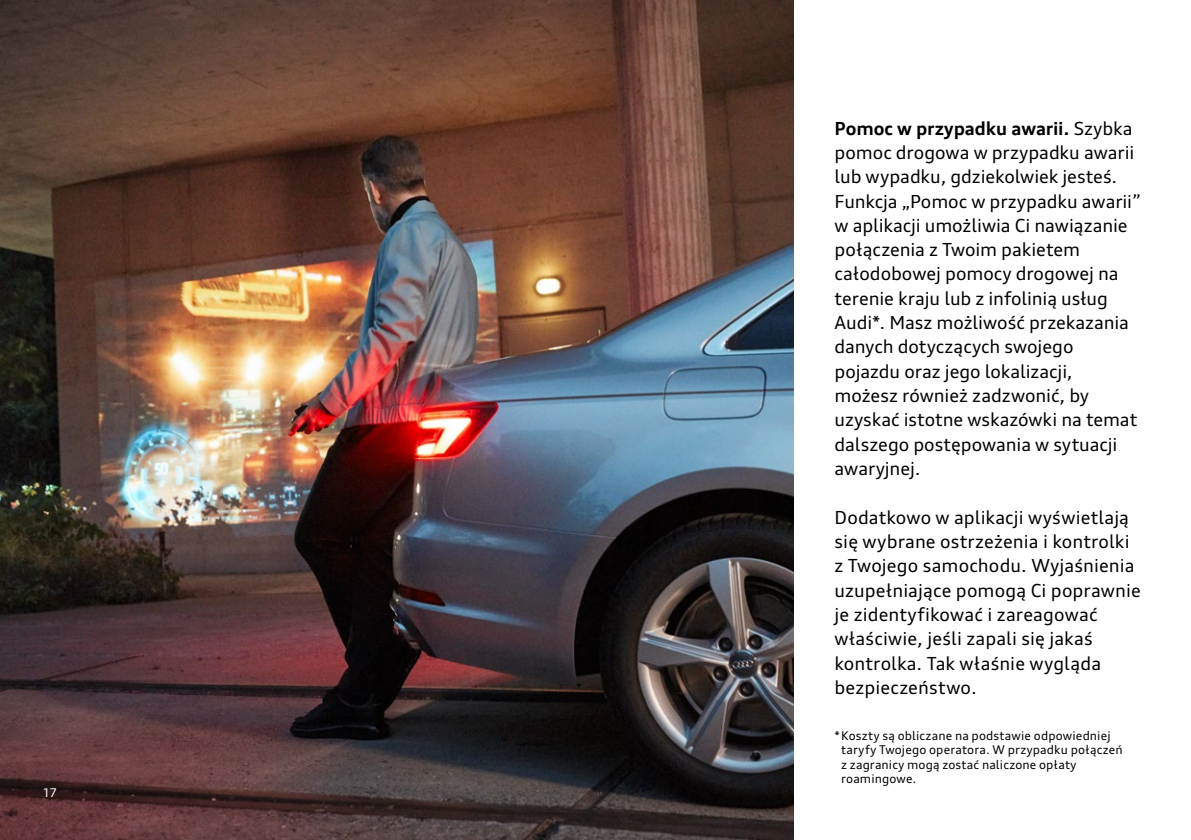
<style>
.page{position:relative;width:1191px;height:840px;background:#fff}
.page>*{position:absolute;margin:0;border:0;box-sizing:border-box;transform-origin:0 0}
.t1{font:18px/24.4px "Audi Type";color:#000}
.t2{font:12px/14.4px "Audi Type";letter-spacing:.015em;color:#000}
.t3{font:12px "Audi Type";color:#fff}
.s1{font-weight:700}
</style>
<div class="page">
<img style="left:0;top:0;width:794px;height:839px">
<p class="t3" style="left:43px;top:785px;width:16px">17</p>
<p class="t1" style="left:834px;top:116px;width:308px"><span class="s1">Pomoc w przypadku awarii.</span> Szybka pomoc drogowa w przypadku awarii lub wypadku, gdziekolwiek jesteś.<br>Funkcja „Pomoc w przypadku awarii” w aplikacji umożliwia Ci nawiązanie połączenia z Twoim pakietem całodobowej pomocy drogowej na terenie kraju lub z infolinią usług<br>Audi*. Masz możliwość przekazania danych dotyczących swojego pojazdu oraz jego lokalizacji,<br>możesz również zadzwonić, by uzyskać istotne wskazówki na temat dalszego postępowania w sytuacji awaryjnej.</p>
<p class="t1" style="left:834px;top:504px;width:308px">Dodatkowo w aplikacji wyświetlają się wybrane ostrzeżenia i kontrolki z Twojego samochodu. Wyjaśnienia uzupełniające pomogą Ci poprawnie je zidentyfikować i zareagować właściwie, jeśli zapali się jakaś kontrolka. Tak właśnie wygląda bezpieczeństwo.</p>
<p class="t2" style="left:841px;top:727px;width:283px;text-indent:-7px">* Koszty są obliczane na podstawie odpowiedniej taryfy Twojego operatora. W przypadku połączeń z zagranicy mogą zostać naliczone opłaty roamingowe.</p>
</div>
